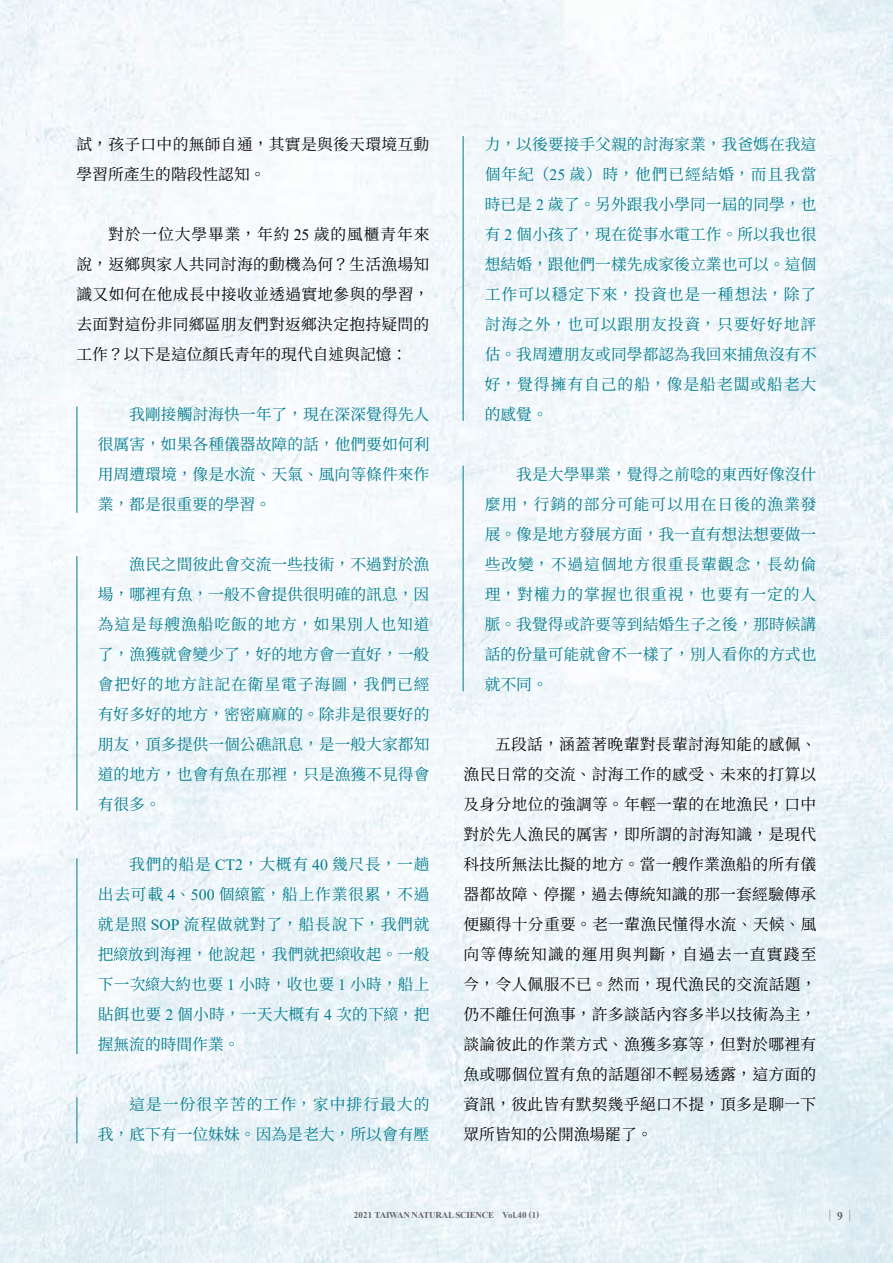
<style>
.page{position:relative;width:893px;height:1263px;background:#fff}
.page>*{position:absolute;margin:0;border:0;box-sizing:border-box;transform-origin:0 0}
.t1{font:15.75px/30px "Source Han Serif TC";letter-spacing:.005em;color:#007c8e;text-align:justify}
.t2{font:15.75px/30px "Source Han Serif TC";letter-spacing:.02em;color:#050505;text-align:justify}
.t3{font:15.75px/30px "Source Han Serif TC";letter-spacing:.065em;color:#007c8e;text-align:right}
.t4{font:12px "Source Han Serif TC";color:#666464;scale:.8 1}
.t5{font:700 9px "Times New Roman";letter-spacing:-.025em;color:#666464}
.s1{font-family:"Times New Roman"}
.s2{font-family:"Times New Roman";font-weight:700}
</style>
<div class="page">
<img style="left:0;top:0;width:893px;height:1263px">
<svg style="left:235px;top:886px;width:14px;height:15px"></svg>
<svg style="left:114px;top:946px;width:14px;height:15px"></svg>
<svg style="left:336px;top:946px;width:14px;height:15px"></svg>
<svg style="left:146px;top:976px;width:13px;height:15px"></svg>
<svg style="left:384px;top:1006px;width:14px;height:15px"></svg>
<hr style="left:77px;top:407px;width:1px;height:106px;background:#007c8e">
<hr style="left:77px;top:556px;width:1px;height:254px;background:#007c8e">
<hr style="left:77px;top:858px;width:1px;height:196px;background:#007c8e">
<hr style="left:77px;top:1097px;width:1px;height:46px;background:#007c8e">
<hr style="left:463px;top:136px;width:1px;height:285px;background:#007c8e">
<hr style="left:463px;top:466px;width:1px;height:225px;background:#007c8e">
<p class="t2" style="left:77px;top:130px;width:354px">試，孩子口中的無師自通，其實是與後天環境互動學習所產生的階段性認知。</p>
<p class="t2" style="left:77px;top:220px;width:354px;text-indent:31px">對於一位大學畢業，年約 <span class="s1">25</span> 歲的風櫃青年來說，返鄉與家人共同討海的動機為何？生活漁場知識又如何在他成長中接收並透過實地參與的學習，去面對這份非同鄉區朋友們對返鄉決定抱持疑問的工作？以下是這位顏氏青年的現代自述與記憶：</p>
<p class="t1" style="left:98px;top:400px;width:333px;text-indent:32px">我剛接觸討海快一年了，現在深深覺得先人很厲害，如果各種儀器故障的話，他們要如何利用周遭環境，像是水流、天氣、風向等條件來作業，都是很重要的學習。</p>
<p class="t1" style="left:98px;top:550px;width:333px;text-indent:32px">漁民之間彼此會交流一些技術，不過對於漁場，哪裡有魚，一般不會提供很明確的訊息，因為這是每艘漁船吃飯的地方，如果別人也知道了，漁獲就會變少了，好的地方會一直好，一般會把好的地方註記在衛星電子海圖，我們已經有好多好的地方，密密麻麻的。除非是很要好的朋友，頂多提供一個公礁訊息，是一般大家都知道的地方，也會有魚在那裡，只是漁獲不見得會有很多。</p>
<p class="t1" style="left:98px;top:850px;width:333px;text-indent:32px">我們的船是 <span class="s1">CT2</span>，大概有 <span class="s1">40</span> 幾尺長，一趟出去可載 <span class="s1">4</span>、<span class="s1">500</span> 個 籃，船上作業很累，不過就是照 <span class="s1">SOP</span> 流程做就對了，船長說下，我們就把 放到海裡，他說起，我們就把 收起。一般下一次 大約也要 <span class="s1">1</span> 小時，收也要 <span class="s1">1</span> 小時，船上貼餌也要 <span class="s1">2</span> 個小時，一天大概有 <span class="s1">4</span> 次的下 ，把握無流的時間作業。</p>
<p class="t3" style="left:98px;top:1090px;width:333px">這是一份很辛苦的工作，家中排行最大的<br>我，底下有一位妹妹。因為是老大，所以會有壓</p>
<p class="t1" style="left:485px;top:130px;width:333px">力，以後要接手父親的討海家業，我爸媽在我這個年紀（<span class="s1">25</span> 歲）時，他們已經結婚，而且我當時已是 <span class="s1">2</span> 歲了。另外跟我小學同一屆的同學，也有 <span class="s1">2</span> 個小孩了，現在從事水電工作。所以我也很想結婚，跟他們一樣先成家後立業也可以。這個工作可以穩定下來，投資也是一種想法，除了討海之外，也可以跟朋友投資，只要好好地評估。我周遭朋友或同學都認為我回來捕魚沒有不好，覺得擁有自己的船，像是船老闆或船老大的感覺。</p>
<p class="t1" style="left:485px;top:460px;width:333px;text-indent:32px">我是大學畢業，覺得之前唸的東西好像沒什麼用，行銷的部分可能可以用在日後的漁業發展。像是地方發展方面，我一直有想法想要做一些改變，不過這個地方很重長輩觀念，長幼倫理，對權力的掌握也很重視，也要有一定的人脈。我覺得或許要等到結婚生子之後，那時候講話的份量可能就會不一樣了，別人看你的方式也就不同。</p>
<p class="t2" style="left:463px;top:730px;width:355px;text-indent:32px">五段話，涵蓋著晚輩對長輩討海知能的感佩、漁民日常的交流、討海工作的感受、未來的打算以及身分地位的強調等。年輕一輩的在地漁民，口中對於先人漁民的厲害，即所謂的討海知識，是現代科技所無法比擬的地方。當一艘作業漁船的所有儀器都故障、停擺，過去傳統知識的那一套經驗傳承便顯得十分重要。老一輩漁民懂得水流、天候、風向等傳統知識的運用與判斷，自過去一直實踐至今，令人佩服不已。然而，現代漁民的交流話題，仍不離任何漁事，許多談話內容多半以技術為主，談論彼此的作業方式、漁獲多寡等，但對於哪裡有魚或哪個位置有魚的話題卻不輕易透露，這方面的資訊，彼此皆有默契幾乎絕口不提，頂多是聊一下眾所皆知的公開漁場罷了。</p>
<p class="t5" style="left:354px;top:1208px;width:187px">2021 TAIWAN NATURAL SCIENCE Vol.40 (1)</p>
<p class="t4" style="left:825px;top:1209px;width:39px">｜<span class="s2">9</span>｜</p>
</div>
